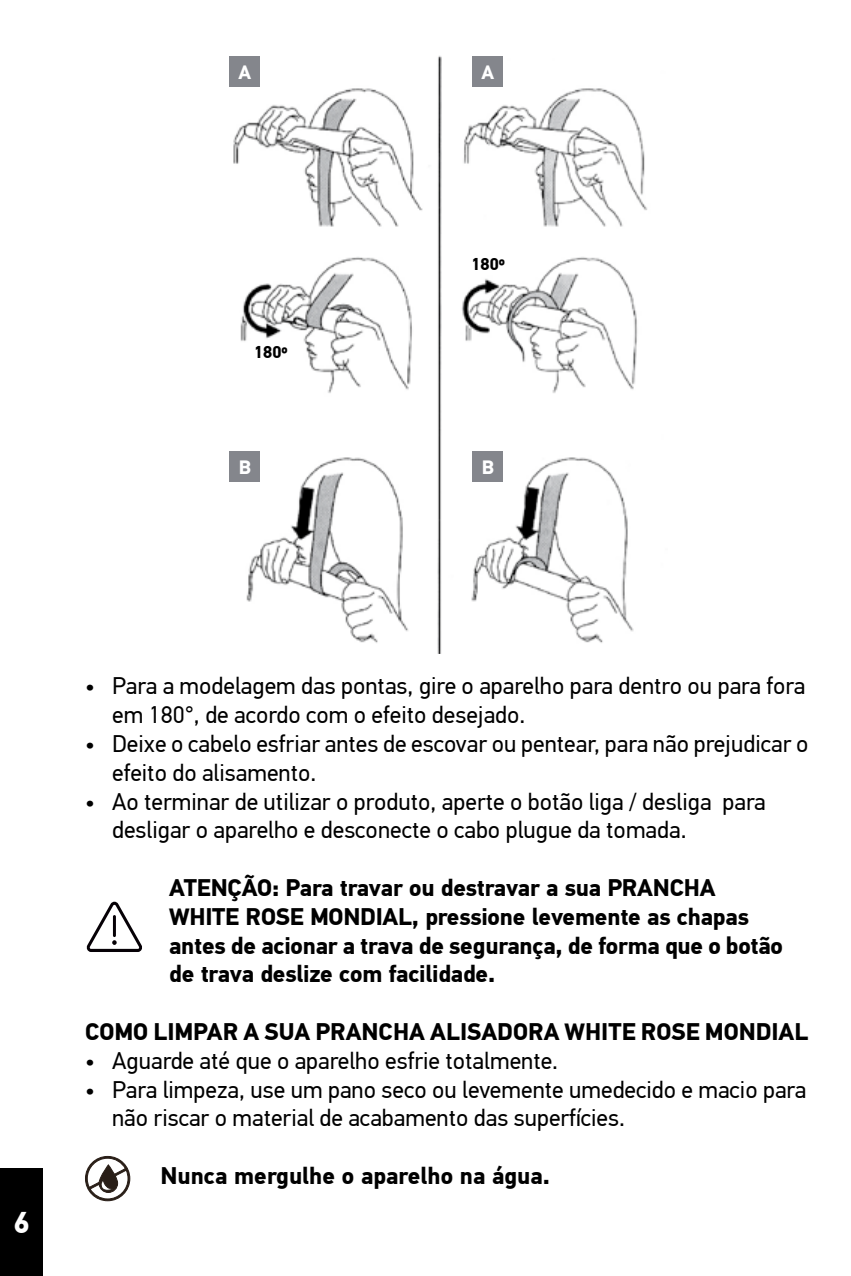
<style>
.page{position:relative;width:851px;height:1276px;background:#fff}
.page>*{position:absolute;margin:0;border:0;box-sizing:border-box;transform-origin:0 0}
.t1{font:700 30px "PF Din Text Pro";color:#fff}
.t2{font:24px/28.8px "PF Din Text Pro";color:#000}
.t3{font:700 24px/28.8px "PF Din Text Pro";letter-spacing:-.01em;color:#000}
.t4{font:700 19.2px "PF Din Text Pro";color:#fff}
.t5{font:700 17.1px "PF Din Text Pro";color:#000}
</style>
<div class="page">
<div style="left:0;top:1168px;width:43px;height:108px;background:#000"></div>
<svg style="left:85px;top:1155px;width:45px;height:46px"></svg>
<svg style="left:86px;top:901px;width:56px;height:51px"></svg>
<img style="left:229px;top:55px;width:418px;height:598px">
<div style="left:230px;top:57px;width:30px;height:30px;background:#84868c"></div>
<div style="left:230px;top:451px;width:30px;height:30px;background:#84868c"></div>
<div style="left:472px;top:451px;width:31px;height:30px;background:#84868c"></div>
<div style="left:472px;top:57px;width:31px;height:30px;background:#84868c"></div>
<p class="t4" style="left:238px;top:61px;width:14px">A</p>
<p class="t5" style="left:253px;top:342px;width:36px">180o</p>
<p class="t4" style="left:481px;top:61px;width:14px">A</p>
<p class="t5" style="left:470px;top:254px;width:36px">180o</p>
<p class="t4" style="left:239px;top:455px;width:14px">B</p>
<p class="t4" style="left:481px;top:455px;width:14px">B</p>
<p class="t1" style="left:13px;top:1204px;width:18px">6</p>
<p class="t2" style="left:112px;top:672px;width:694px;text-indent:-27px">• Para a modelagem das pontas, gire o aparelho para dentro ou para fora em 180°, de acordo com o efeito desejado.</p>
<p class="t2" style="left:112px;top:729px;width:697px;text-indent:-27px">• Deixe o cabelo esfriar antes de escovar ou pentear, para não prejudicar o efeito do alisamento.</p>
<p class="t2" style="left:112px;top:787px;width:655px;text-indent:-27px">• Ao terminar de utilizar o produto, aperte o botão liga / desliga para desligar o aparelho e desconecte o cabo plugue da tomada.</p>
<p class="t3" style="left:169px;top:874px;width:615px">ATENÇÃO: Para travar ou destravar a sua PRANCHA WHITE ROSE MONDIAL, pressione levemente as chapas antes de acionar a trava de segurança, de forma que o botão de trava deslize com facilidade.</p>
<p class="t3" style="left:85px;top:1018px;width:724px">COMO LIMPAR A SUA PRANCHA ALISADORA WHITE ROSE MONDIAL</p>
<p class="t2" style="left:85px;top:1046px;width:474px">• Aguarde até que o aparelho esfrie totalmente.</p>
<p class="t2" style="left:112px;top:1075px;width:695px;text-indent:-27px">• Para limpeza, use um pano seco ou levemente umedecido e macio para não riscar o material de acabamento das superfícies.</p>
<p class="t3" style="left:160px;top:1162px;width:391px">Nunca mergulhe o aparelho na água.</p>
</div>
